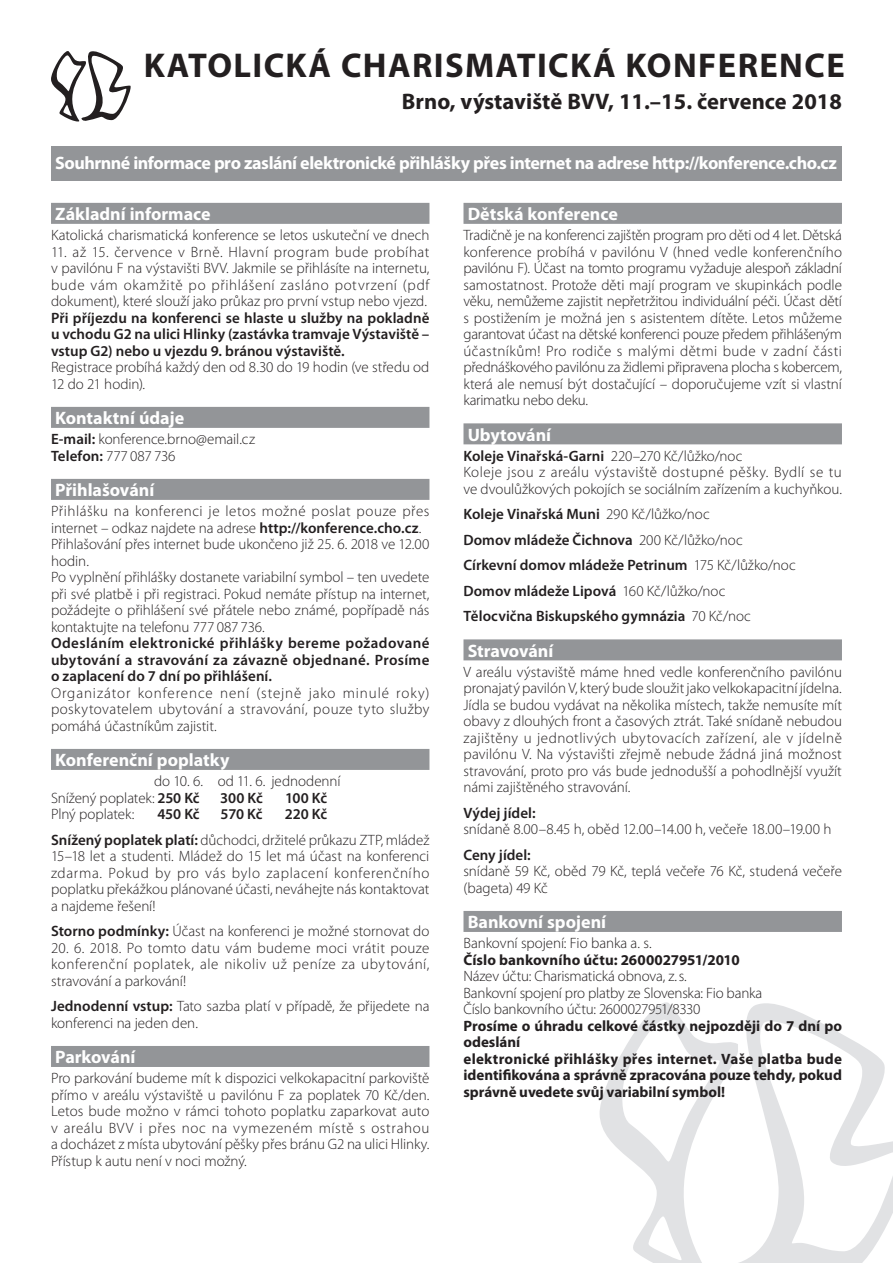
<style>
.page{position:relative;width:893px;height:1263px;background:#fff}
.page>*{position:absolute;margin:0;border:0;box-sizing:border-box;transform-origin:0 0}
.t1{font:700 34.5px "Myriad Pro";letter-spacing:.04em;color:#231f20}
.t2{font:700 22.5px "Myriad Pro";color:#231f20}
.t3{font:700 18px "Myriad Pro";letter-spacing:-.01em;color:#fff}
.t4{font:300 15px/16.5px "Myriad Pro";letter-spacing:-.005em;color:#231f20}
.t5{font:600 15px/16.5px "Myriad Pro";color:#231f20;text-align:justify}
.t6{font:700 15px/16.5px "Myriad Pro";color:#231f20}
.s1{font-weight:600}
.s2{font-weight:300}
</style>
<div class="page">
<svg style="left:51px;top:51px;width:80px;height:71px"></svg>
<svg style="left:599px;top:1002px;width:121px;height:261px"></svg>
<svg style="left:720px;top:1003px;width:173px;height:260px"></svg>
<div style="left:51px;top:203px;width:378px;height:21px;background:#939598"></div>
<div style="left:51px;top:407px;width:378px;height:21px;background:#939598"></div>
<div style="left:51px;top:479px;width:378px;height:21px;background:#939598"></div>
<div style="left:51px;top:749px;width:378px;height:21px;background:#939598"></div>
<div style="left:51px;top:1046px;width:378px;height:21px;background:#939598"></div>
<div style="left:463px;top:203px;width:379px;height:21px;background:#939598"></div>
<div style="left:463px;top:423px;width:379px;height:21px;background:#939598"></div>
<div style="left:463px;top:639px;width:379px;height:21px;background:#939598"></div>
<div style="left:463px;top:911px;width:379px;height:21px;background:#939598"></div>
<div style="left:51px;top:146px;width:791px;height:34px;background:#939598"></div>
<h1 class="t1" style="left:144px;top:43px;width:702px">KATOLICKÁ CHARISMATICKÁ KONFERENCE</h1>
<h2 class="t2" style="left:402px;top:87px;width:441px">Brno, výstaviště BVV, 11.–15. července 2018</h2>
<p class="t3" style="left:55px;top:151px;width:783px">Souhrnné informace pro zaslání elektronické přihlášky přes internet na adrese http://konference.cho.cz</p>
<p class="t3" style="left:55px;top:202px;width:157px">Základní informace</p>
<p class="t4" style="left:51px;top:227px;width:380px">Katolická charismatická konference se letos uskuteční ve dnech</p>
<p class="t4" style="left:51px;top:243px;width:380px;text-align:justify">11. až 15. července v Brně. Hlavní program bude probíhat v pavilónu F na výstavišti BVV. Jakmile se přihlásíte na internetu, bude vám okamžitě po přihlášení zasláno potvrzení (pdf dokument), které slouží jako průkaz pro první vstup nebo vjezd.</p>
<p class="t5" style="left:51px;top:309px;width:380px">Při příjezdu na konferenci se hlaste u služby na pokladně u vchodu G2 na ulici Hlinky (zastávka tramvaje Výstaviště – vstup G2) nebo u vjezdu 9. bránou výstaviště.</p>
<p class="t4" style="left:51px;top:359px;width:380px">Registrace probíhá každý den od 8.30 do 19 hodin (ve středu od<br>12 do 21 hodin).</p>
<p class="t3" style="left:55px;top:406px;width:130px">Kontaktní údaje</p>
<p class="t4" style="left:51px;top:431px;width:206px"><span class="s1">E-mail:</span> konference.brno@email.cz<br><span class="s1">Telefon:</span> 777 087 736</p>
<p class="t3" style="left:55px;top:478px;width:100px">Přihlašování</p>
<p class="t4" style="left:51px;top:503px;width:380px">Přihlášku na konferenci je letos možné poslat pouze přes internet – odkaz najdete na adrese <span class="s1">http://konference.cho.cz</span>.<br>Přihlašování přes internet bude ukončeno již 25. 6. 2018 ve 12.00 hodin.<br>Po vyplnění přihlášky dostanete variabilní symbol – ten uvedete při své platbě i při registraci. Pokud nemáte přístup na internet, požádejte o přihlášení své přátele nebo známé, popřípadě nás kontaktujte na telefonu 777 087 736.</p>
<p class="t5" style="left:51px;top:635px;width:380px">Odesláním elektronické přihlášky bereme požadované ubytování a stravování za závazně objednané. Prosíme o zaplacení do 7 dní po přihlášení.</p>
<p class="t4" style="left:51px;top:684px;width:380px;text-align:justify">Organizátor konference není (stejně jako minulé roky) poskytovatelem ubytování a stravování, pouze tyto služby pomáhá účastníkům zajistit.</p>
<p class="t3" style="left:55px;top:748px;width:176px">Konferenční poplatky</p>
<p class="t4" style="left:51px;top:773px;width:291px;text-indent:103px">do 10. 6. od 11. 6. jednodenní<br>Snížený poplatek: <span class="s1">250 Kč</span></p>
<p class="t5" style="left:220px;top:789px;width:44px">300 Kč</p>
<p class="t5" style="left:285px;top:789px;width:44px">100 Kč</p>
<p class="t4" style="left:51px;top:806px;width:85px">Plný poplatek:</p>
<p class="t5" style="left:157px;top:806px;width:44px">450 Kč</p>
<p class="t5" style="left:221px;top:806px;width:43px">570 Kč</p>
<p class="t4" style="left:51px;top:801px;width:380px;line-height:25.5px;text-indent:234px"><span class="s1">220 Kč<br>Snížený poplatek platí:</span> důchodci, držitelé průkazu ZTP, mládež</p>
<p class="t4" style="left:51px;top:848px;width:380px;text-align:justify">15–18 let a studenti. Mládež do 15 let má účast na konferenci zdarma. Pokud by pro vás bylo zaplacení konferenčního poplatku překážkou plánované účasti, neváhejte nás kontaktovat a najdeme řešení!</p>
<p class="t4" style="left:51px;top:923px;width:380px"><span class="s1">Storno podmínky:</span> Účast na konferenci je možné stornovat do</p>
<p class="t4" style="left:51px;top:939px;width:380px;text-align:justify">20. 6. 2018. Po tomto datu vám budeme moci vrátit pouze konferenční poplatek, ale nikoliv už peníze za ubytování, stravování a parkování!</p>
<p class="t4" style="left:51px;top:998px;width:380px"><span class="s1">Jednodenní vstup:</span> Tato sazba platí v případě, že přijedete na konferenci na jeden den.</p>
<p class="t3" style="left:55px;top:1045px;width:82px">Parkování</p>
<p class="t4" style="left:51px;top:1070px;width:380px;text-align:justify">Pro parkování budeme mít k dispozici velkokapacitní parkoviště přímo v areálu výstaviště u pavilónu F za poplatek 70 Kč/den.<br>Letos bude možno v rámci tohoto poplatku zaparkovat auto v areálu BVV i přes noc na vymezeném místě s ostrahou a docházet z místa ubytování pěšky přes bránu G2 na ulici Hlinky.<br>Přístup k autu není v noci možný.</p>
<p class="t3" style="left:468px;top:202px;width:152px">Dětská konference</p>
<p class="t4" style="left:463px;top:227px;width:380px;text-align:justify">Tradičně je na konferenci zajištěn program pro děti od 4 let. Dětská konference probíhá v pavilónu V (hned vedle konferenčního pavilónu F). Účast na tomto programu vyžaduje alespoň základní samostatnost. Protože děti mají program ve skupinkách podle věku, nemůžeme zajistit nepřetržitou individuální péči. Účast dětí s postižením je možná jen s asistentem dítěte. Letos můžeme garantovat účast na dětské konferenci pouze předem přihlášeným účastníkům! Pro rodiče s malými dětmi bude v zadní části přednáškového pavilónu za židlemi připravena plocha s kobercem, která ale nemusí být dostačující – doporučujeme vzít si vlastní karimatku nebo deku.</p>
<p class="t3" style="left:468px;top:423px;width:85px">Ubytování</p>
<p class="t4" style="left:463px;top:447px;width:380px"><span class="s1">Koleje Vinařská-Garni</span> 220–270 Kč/lůžko/noc<br>Koleje jsou z areálu výstaviště dostupné pěšky. Bydlí se tu ve dvoulůžkových pokojích se sociálním zařízením a kuchyňkou.</p>
<p class="t5" style="left:463px;top:501px;width:334px;line-height:25.5px;text-align:left">Koleje Vinařská Muni <span class="s2">290 Kč/lůžko/noc<br></span>Domov mládeže Čichnova <span class="s2">200 Kč/lůžko/noc </span>Církevní domov mládeže Petrinum <span class="s2">175 Kč/lůžko/noc </span>Domov mládeže Lipová <span class="s2">160 Kč/lůžko/noc </span>Tělocvična Biskupského gymnázia <span class="s2">70 Kč/noc</span></p>
<p class="t3" style="left:468px;top:639px;width:87px">Stravování</p>
<p class="t4" style="left:463px;top:663px;width:380px;text-align:justify">V areálu výstaviště máme hned vedle konferenčního pavilónu pronajatý pavilón V, který bude sloužit jako velkokapacitní jídelna.<br>Jídla se budou vydávat na několika místech, takže nemusíte mít obavy z dlouhých front a časových ztrát. Také snídaně nebudou zajištěny u jednotlivých ubytovacích zařízení, ale v jídelně pavilónu V. Na výstavišti zřejmě nebude žádná jiná možnost stravování, proto pro vás bude jednodušší a pohodlnější využít námi zajištěného stravování.</p>
<p class="t5" style="left:463px;top:804px;width:74px">Výdej jídel:</p>
<p class="t4" style="left:463px;top:821px;width:369px">snídaně 8.00–8.45 h, oběd 12.00–14.00 h, večeře 18.00–19.00 h</p>
<p class="t5" style="left:463px;top:846px;width:69px">Ceny jídel:</p>
<p class="t4" style="left:463px;top:863px;width:380px">snídaně 59 Kč, oběd 79 Kč, teplá večeře 76 Kč, studená večeře (bageta) 49 Kč</p>
<p class="t3" style="left:468px;top:910px;width:140px">Bankovní spojení</p>
<p class="t4" style="left:463px;top:935px;width:190px">Bankovní spojení: Fio banka a. s.</p>
<p class="t6" style="left:463px;top:951px;width:278px">Číslo bankovního účtu: 2600027951/2010</p>
<p class="t4" style="left:463px;top:968px;width:300px">Název účtu: Charismatická obnova, z.s.<br>Bankovní spojení pro platby ze Slovenska: Fio banka<br>Číslo bankovního účtu: 2600027951/8330</p>
<p class="t6" style="left:463px;top:1017px;width:380px">Prosíme o úhradu celkové částky nejpozději do 7 dní po odeslání<br>elektronické přihlášky přes internet. Vaše platba bude identifikována a správně zpracována pouze tehdy, pokud správně uvedete svůj variabilní symbol!</p>
</div>
